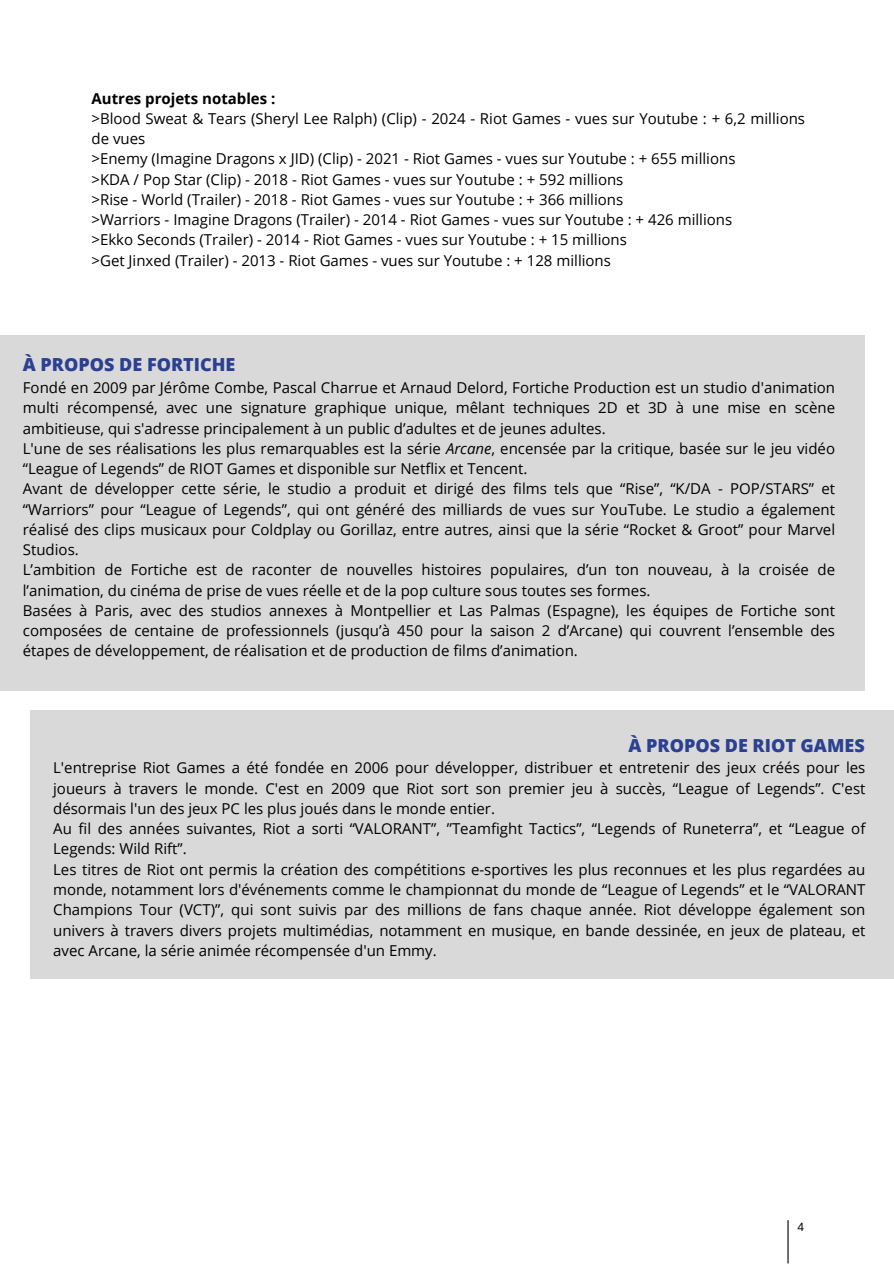
<style>
.page{position:relative;width:894px;height:1264px;background:#fff}
.page>*{position:absolute;margin:0;border:0;box-sizing:border-box;transform-origin:0 0}
.t1{font:800 18px "Open Sans";color:#2c4092}
.t2{font:15px/20.2px "Open Sans";color:#000;text-align:justify}
.t3{font:700 15px "Open Sans";color:#000}
.t4{font:12px "Arimo";color:#000}
.s1{font-style:italic}
</style>
<div class="page">
<div style="left:0;top:335px;width:864px;height:355px;background:#d9d9d9"></div>
<div style="left:30px;top:710px;width:863px;height:269px;background:#d9d9d9"></div>
<hr style="left:787px;top:1220px;width:1px;height:43px;background:#000">
<p class="t3" style="left:91px;top:88px;width:185px">Autres projets notables :</p>
<p class="t2" style="left:91px;top:108px;width:715px">&gt;Blood Sweat &amp; Tears (Sheryl Lee Ralph) (Clip) - 2024 - Riot Games - vues sur Youtube : + 6,2 millions de vues</p>
<p class="t2" style="left:91px;top:148px;width:645px">&gt;Enemy (Imagine Dragons x JID) (Clip) - 2021 - Riot Games - vues sur Youtube : + 655 millions</p>
<p class="t2" style="left:91px;top:169px;width:533px">&gt;KDA / Pop Star (Clip) - 2018 - Riot Games - vues sur Youtube : + 592 millions</p>
<p class="t2" style="left:91px;top:189px;width:533px">&gt;Rise - World (Trailer) - 2018 - Riot Games - vues sur Youtube : + 366 millions</p>
<p class="t2" style="left:91px;top:209px;width:642px">&gt;Warriors - Imagine Dragons (Trailer) - 2014 - Riot Games - vues sur Youtube : + 426 millions</p>
<p class="t2" style="left:91px;top:229px;width:536px">&gt;Ekko Seconds (Trailer) - 2014 - Riot Games - vues sur Youtube : + 15 millions</p>
<p class="t2" style="left:91px;top:250px;width:521px">&gt;Get Jinxed (Trailer) - 2013 - Riot Games - vues sur Youtube : + 128 millions</p>
<h1 class="t1" style="left:23px;top:351px;width:214px">À PROPOS DE FORTICHE</h1>
<p class="t2" style="left:23px;top:377px;width:813px">Fondé en 2009 par Jérôme Combe, Pascal Charrue et Arnaud Delord, Fortiche Production est un studio d'animation multi récompensé, avec une signature graphique unique, mêlant techniques 2D et 3D à une mise en scène ambitieuse, qui s'adresse principalement à un public d’adultes et de jeunes adultes.</p>
<p class="t2" style="left:23px;top:438px;width:813px">L'une de ses réalisations les plus remarquables est la série <span class="s1">Arcane</span>, encensée par la critique, basée sur le jeu vidéo “League of Legends” de RIOT Games et disponible sur Netflix et Tencent.</p>
<p class="t2" style="left:23px;top:478px;width:813px">Avant de développer cette série, le studio a produit et dirigé des films tels que “Rise”, “K/DA - POP/STARS” et “Warriors” pour “League of Legends”, qui ont généré des milliards de vues sur YouTube. Le studio a également réalisé des clips musicaux pour Coldplay ou Gorillaz, entre autres, ainsi que la série “Rocket &amp; Groot” pour Marvel Studios.</p>
<p class="t2" style="left:23px;top:559px;width:813px">L’ambition de Fortiche est de raconter de nouvelles histoires populaires, d’un ton nouveau, à la croisée de l’animation, du cinéma de prise de vues réelle et de la pop culture sous toutes ses formes.</p>
<p class="t2" style="left:23px;top:600px;width:813px">Basées à Paris, avec des studios annexes à Montpellier et Las Palmas (Espagne), les équipes de Fortiche sont composées de centaine de professionnels (jusqu’à 450 pour la saison 2 d’Arcane) qui couvrent l’ensemble des étapes de développement, de réalisation et de production de films d’animation.</p>
<h1 class="t1" style="left:628px;top:732px;width:238px">À PROPOS DE RIOT GAMES</h1>
<p class="t2" style="left:53px;top:757px;width:813px">L'entreprise Riot Games a été fondée en 2006 pour développer, distribuer et entretenir des jeux créés pour les joueurs à travers le monde. C'est en 2009 que Riot sort son premier jeu à succès, “League of Legends”. C'est désormais l'un des jeux PC les plus joués dans le monde entier.</p>
<p class="t2" style="left:53px;top:818px;width:813px">Au fil des années suivantes, Riot a sorti “VALORANT”, ”Teamfight Tactics”, “Legends of Runeterra”, et “League of<br>Legends: Wild Rift”.</p>
<p class="t2" style="left:53px;top:858px;width:813px">Les titres de Riot ont permis la création des compétitions e-sportives les plus reconnues et les plus regardées au monde, notamment lors d'événements comme le championnat du monde de “League of Legends” et le “VALORANT Champions Tour (VCT)”, qui sont suivis par des millions de fans chaque année. Riot développe également son univers à travers divers projets multimédias, notamment en musique, en bande dessinée, en jeux de plateau, et avec Arcane, la série animée récompensée d'un Emmy.</p>
<p class="t4" style="left:797px;top:1220px;width:8px">4</p>
</div>
